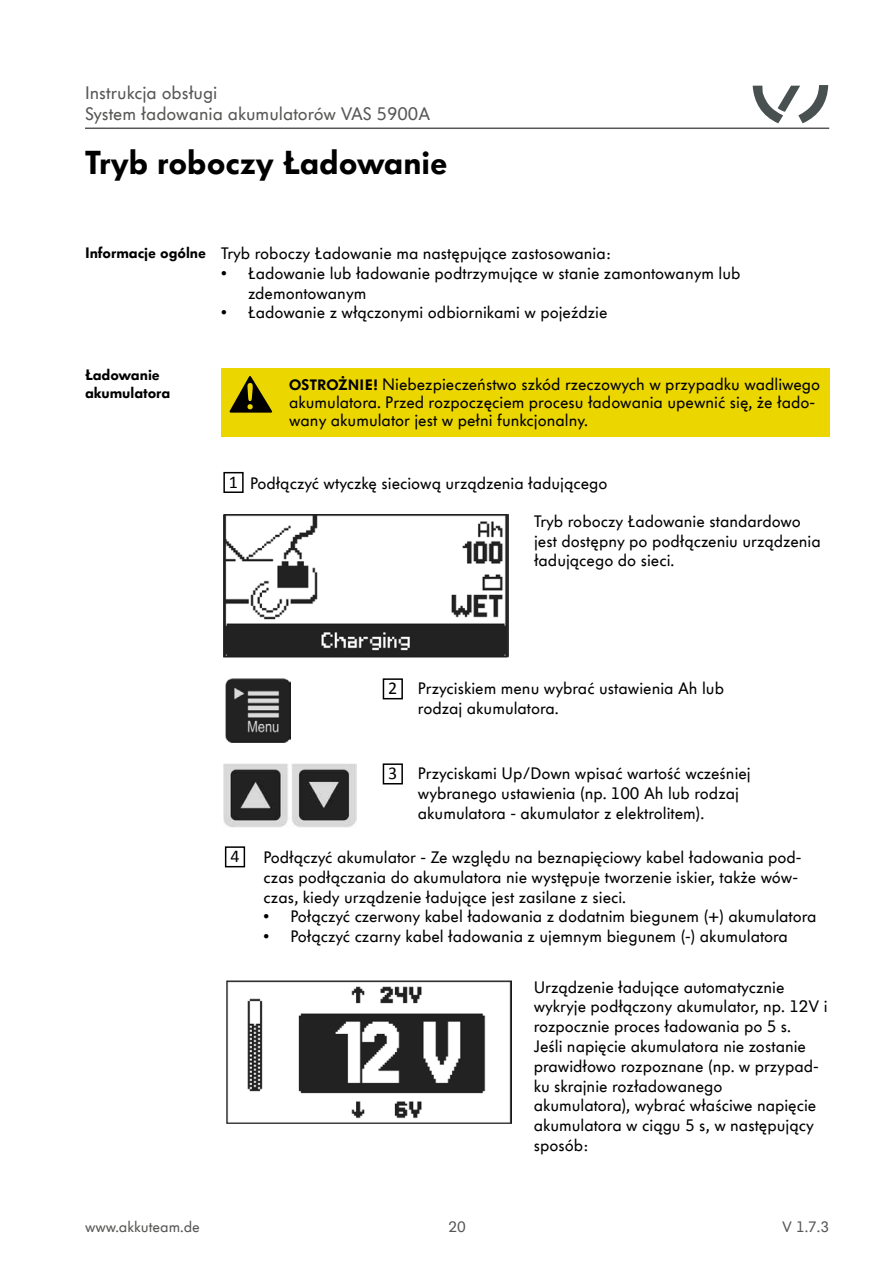
<style>
.page{position:relative;width:893px;height:1263px;background:#fff}
.page>*{position:absolute;margin:0;border:0;box-sizing:border-box;transform-origin:0 0}
.t1{font:900 33px "VW Headline OT";color:#000}
.t2{font:18px/21.6px "VW Headline OT";color:#575756}
.t3{font:18px "Calibri";color:#000}
.t4{font:16.5px/19.8px "VW Headline OT";color:#000}
.t5{font:900 15px/18px "VW Headline OT";color:#000}
.t6{font:15px "VW Headline OT";color:#575756}
.s1{font-weight:900;font-size:15px}
</style>
<div class="page">
<hr style="left:85px;top:128px;width:744px;height:1px;background:#575756">
<svg style="left:753px;top:85px;width:75px;height:38px"></svg>
<div style="left:223px;top:472px;width:21px;height:21px;border:2px solid #000"></div>
<img style="left:223px;top:514px;width:286px;height:143px">
<div style="left:221px;top:369px;width:608px;height:68px;background:#ecd600"></div>
<svg style="left:230px;top:376px;width:42px;height:37px"></svg>
<img style="left:226px;top:678px;width:64px;height:64px">
<div style="left:383px;top:678px;width:20px;height:21px;border:2px solid #000"></div>
<img style="left:223px;top:763px;width:134px;height:64px">
<div style="left:383px;top:763px;width:20px;height:21px;border:2px solid #000"></div>
<div style="left:225px;top:846px;width:20px;height:21px;border:2px solid #000"></div>
<img style="left:226px;top:980px;width:286px;height:144px">
<p class="t2" style="left:85px;top:82px;width:347px">Instrukcja obsługi<br>System ładowania akumulatorów VAS 5900A</p>
<h1 class="t1" style="left:85px;top:140px;width:364px">Tryb roboczy Ładowanie</h1>
<p class="t5" style="left:85px;top:243px;width:123px">Informacje ogólne</p>
<p class="t4" style="left:221px;top:244px;width:392px">Tryb roboczy Ładowanie ma następujące zastosowania:</p>
<p class="t4" style="left:248px;top:264px;width:494px;text-indent:-27px">• Ładowanie lub ładowanie podtrzymujące w stanie zamontowanym lub zdemontowanym</p>
<p class="t4" style="left:221px;top:303px;width:388px">• Ładowanie z włączonymi odbiornikami w pojeździe</p>
<p class="t5" style="left:85px;top:366px;width:87px">Ładowanie akumulatora</p>
<p class="t4" style="left:289px;top:376px;width:533px;line-height:18px"><span class="s1">OSTROŻNIE!</span> Niebezpieczeństwo szkód rzeczowych w przypadku wadliwego akumulatora. Przed rozpoczęciem procesu ładowania upewnić się, że łado&shy;wany akumulator jest w pełni funkcjonalny.</p>
<p class="t3" style="left:229px;top:470px;width:11px">1</p>
<p class="t4" style="left:250px;top:473px;width:359px">Podłączyć wtyczkę sieciową urządzenia ładującego</p>
<p class="t4" style="left:534px;top:511px;width:288px">Tryb roboczy Ładowanie standardowo jest dostępny po podłączeniu urządzenia ładującego do sieci.</p>
<p class="t3" style="left:230px;top:845px;width:11px">4</p>
<p class="t3" style="left:388px;top:677px;width:11px">2</p>
<p class="t3" style="left:388px;top:762px;width:11px">3</p>
<p class="t4" style="left:418px;top:679px;width:308px">Przyciskiem menu wybrać ustawienia Ah lub rodzaj akumulatora.</p>
<p class="t4" style="left:418px;top:764px;width:334px">Przyciskami Up/Down wpisać wartość wcześniej wybranego ustawienia (np. 100 Ah lub rodzaj akumulatora - akumulator z elektrolitem).</p>
<p class="t4" style="left:264px;top:848px;width:539px">Podłączyć akumulator - Ze względu na beznapięciowy kabel ładowania pod&shy;czas podłączania do akumulatora nie występuje tworzenie iskier, także wów&shy;czas, kiedy urządzenie ładujące jest zasilane z sieci.</p>
<p class="t4" style="left:264px;top:907px;width:554px">• Połączyć czerwony kabel ładowania z dodatnim biegunem (+) akumulatora</p>
<p class="t4" style="left:264px;top:927px;width:526px">• Połączyć czarny kabel ładowania z ujemnym biegunem (-) akumulatora</p>
<p class="t4" style="left:534px;top:977px;width:295px">Urządzenie ładujące automatycznie wykryje podłączony akumulator, np. 12V i rozpocznie proces ładowania po 5 s.<br>Jeśli napięcie akumulatora nie zostanie prawidłowo rozpoznane (np. w przypad&shy;ku skrajnie rozładowanego<br>akumulatora), wybrać właściwe napięcie akumulatora w ciągu 5 s, w następujący sposób:</p>
<p class="t6" style="left:85px;top:1217px;width:116px">www.akkuteam.de</p>
<p class="t6" style="left:448px;top:1217px;width:19px">20</p>
<p class="t6" style="left:782px;top:1217px;width:49px">V 1.7.3</p>
</div>
